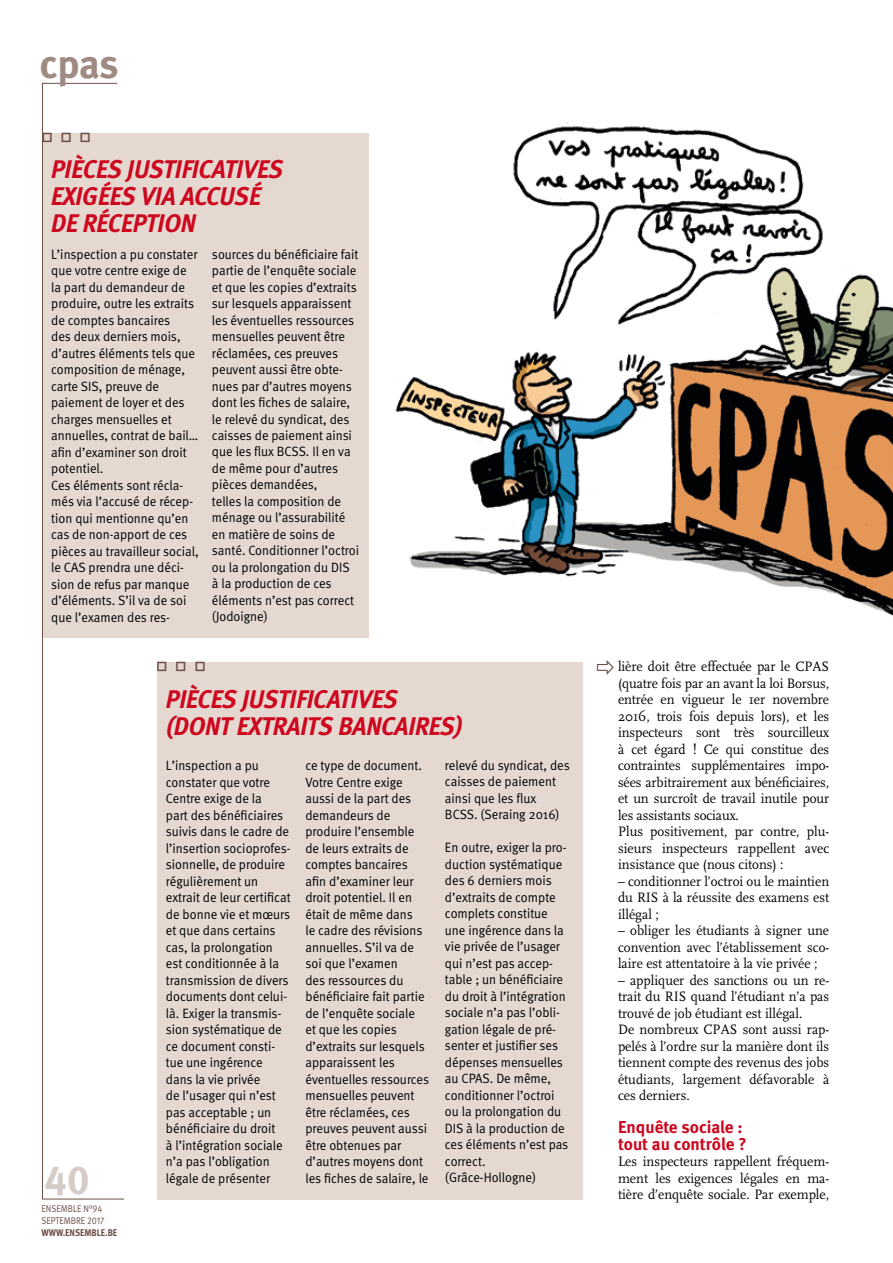
<style>
.page{position:relative;width:893px;height:1263px;background:#fff}
.page>*{position:absolute;margin:0;border:0;box-sizing:border-box;transform-origin:0 0}
.t1{font:700 40.5px "Meta";color:#a08b83}
.t2{font:40.5px "Meta Bold Expert";color:#d5cbc7}
.t3{font:italic 700 25.5px/27px "Meta";letter-spacing:-.005em;color:#cd071e;scale:.95 1}
.t4{font:700 17.25px/16.5px "Meta";color:#cd071e}
.t5{font:14.25px/16.5px "Scala";color:#000;text-align:justify;scale:.95 1}
.t6{font:13.5px/16.5px "Meta Normal";color:#000;scale:.95 1}
.t7{font:9.75px/12px "Meta Normal";color:#6d5048;scale:.9 1}
.t8{font:700 9.75px "Meta";color:#6d5048;scale:.9 1}
.s1{font-family:"Meta Normal Expert"}
</style>
<div class="page">
<svg style="left:42px;top:83px;width:82px;height:1116px"></svg>
<img style="left:395px;top:122px;width:498px;height:494px">
<div style="left:157px;top:662px;width:425px;height:537px;background:#e5d8d1"></div>
<div style="left:43px;top:133px;width:326px;height:505px;background:#e5d8d1"></div>
<h1 class="t1" style="left:40px;top:40px;width:80px">cpas</h1>
<h2 class="t3" style="left:51px;top:155px;width:246px">PIÈCES JUSTIFICATIVES<br>EXIGÉES VIA ACCUSÉ<br>DE RÉCEPTION</h2>
<p class="t6" style="left:51px;top:245px;width:157px">L’inspection a pu constater que votre centre exige de la part du demandeur de produire, outre les extraits de comptes bancaires<br>des deux derniers mois, d’autres éléments tels que composition de ménage, carte SIS, preuve de paiement de loyer et des charges mensuelles et annuelles, contrat de bail… afin d’examiner son droit potentiel.<br>Ces éléments sont récla&shy;més via l’accusé de récep&shy;tion qui mentionne qu’en cas de non-apport de ces pièces au travailleur social, le CAS prendra une déci&shy;sion de refus par manque d’éléments. S’il va de soi que l’examen des res-</p>
<p class="t6" style="left:212px;top:245px;width:156px">sources du bénéficiaire fait partie de l’enquête sociale et que les copies d’extraits sur lesquels apparaissent les éventuelles ressources mensuelles peuvent être réclamées, ces preuves peuvent aussi être obte&shy;nues par d’autres moyens dont les fiches de salaire, le relevé du syndicat, des caisses de paiement ainsi que les flux BCSS. Il en va de même pour d’autres pièces demandées,<br>telles la composition de ménage ou l’assurabilité en matière de soins de santé. Conditionner l’octroi ou la prolongation du DIS à la production de ces éléments n’est pas correct (Jodoigne)</p>
<h1 class="t2" style="left:45px;top:1156px;width:46px">40</h1>
<p class="t7" style="left:41px;top:1203px;width:72px">ensemble n°<span class="s1">94 </span>septembre <span class="s1">2017</span></p>
<p class="t8" style="left:41px;top:1227px;width:86px">www.ensemble.be</p>
<h2 class="t3" style="left:166px;top:686px;width:314px">PIÈCES JUSTIFICATIVES (DONT EXTRAITS BANCAIRES)</h2>
<p class="t6" style="left:166px;top:757px;width:133px">L’inspection a pu constater que votre<br>Centre exige de la<br>part des bénéficiaires suivis dans le cadre de l’insertion socioprofes&shy;sionnelle, de produire régulièrement un extrait de leur certificat de bonne vie et mœurs et que dans certains cas, la prolongation est conditionnée à la transmission de divers documents dont celui&shy;là. Exiger la transmis&shy;sion systématique de ce document consti&shy;tue une ingérence dans la vie privée<br>de l’usager qui n’est pas acceptable ; un bénéficiaire du droit<br>à l’intégration sociale n’a pas l’obligation légale de présenter</p>
<p class="t6" style="left:305px;top:757px;width:132px">ce type de document.<br>Votre Centre exige aussi de la part des demandeurs de produire l’ensemble de leurs extraits de comptes bancaires afin d’examiner leur droit potentiel. Il en était de même dans<br>le cadre des révisions annuelles. S’il va de soi que l’examen<br>des ressources du bénéficiaire fait partie de l’enquête sociale<br>et que les copies d’extraits sur lesquels apparaissent les éventuelles ressources mensuelles peuvent être réclamées, ces preuves peuvent aussi être obtenues par d’autres moyens dont les fiches de salaire, le</p>
<p class="t6" style="left:445px;top:757px;width:133px">relevé du syndicat, des caisses de paiement ainsi que les flux<br>BCSS. (Seraing 2016)</p>
<p class="t6" style="left:445px;top:839px;width:131px">En outre, exiger la pro&shy;duction systématique des 6 derniers mois d’extraits de compte complets constitue une ingérence dans la vie privée de l’usager qui n’est pas accep&shy;table ; un bénéficiaire du droit à l’intégration sociale n’a pas l’obli&shy;gation légale de pré&shy;senter et justifier ses dépenses mensuelles au CPAS. De même, conditionner l’octroi ou la prolongation du<br>DIS à la production de ces éléments n’est pas correct. (Grâce-Hollogne)</p>
<p class="t5" style="left:618px;top:658px;width:224px;text-align:left">lière doit être effectuée par le CPAS (quatre fois par an avant la loi Borsus, entrée en vigueur le 1er novembre 2016, trois fois depuis lors), et les inspecteurs sont très sourcilleux à cet égard ! Ce qui constitue des contraintes supplémentaires impo&shy;sées arbitrairement aux bénéficiaires, et un surcroît de travail inutile pour les assistants sociaux.<br>Plus positivement, par contre, plu&shy;sieurs inspecteurs rappellent avec insistance que (nous citons) :</p>
<p class="t5" style="left:618px;top:873px;width:224px">– conditionner l’octroi ou le maintien du RIS à la réussite des examens est illégal ;</p>
<p class="t5" style="left:618px;top:922px;width:224px">– obliger les étudiants à signer une convention avec l’établissement sco&shy;laire est attentatoire à la vie privée ;</p>
<p class="t5" style="left:618px;top:972px;width:224px;text-align:left">– appliquer des sanctions ou un re&shy;trait du RIS quand l’étudiant n’a pas trouvé de job étudiant est illégal.<br>De nombreux CPAS sont aussi rap&shy;pelés à l’ordre sur la manière dont ils tiennent compte des revenus des jobs étudiants, largement défavorable à ces derniers.</p>
<p class="t4" style="left:618px;top:1119px;width:130px">Enquête sociale : tout au contrôle ?</p>
<p class="t5" style="left:618px;top:1153px;width:224px">Les inspecteurs rappellent fréquem&shy;ment les exigences légales en ma&shy;tière d’enquête sociale. Par exemple,</p>
</div>
